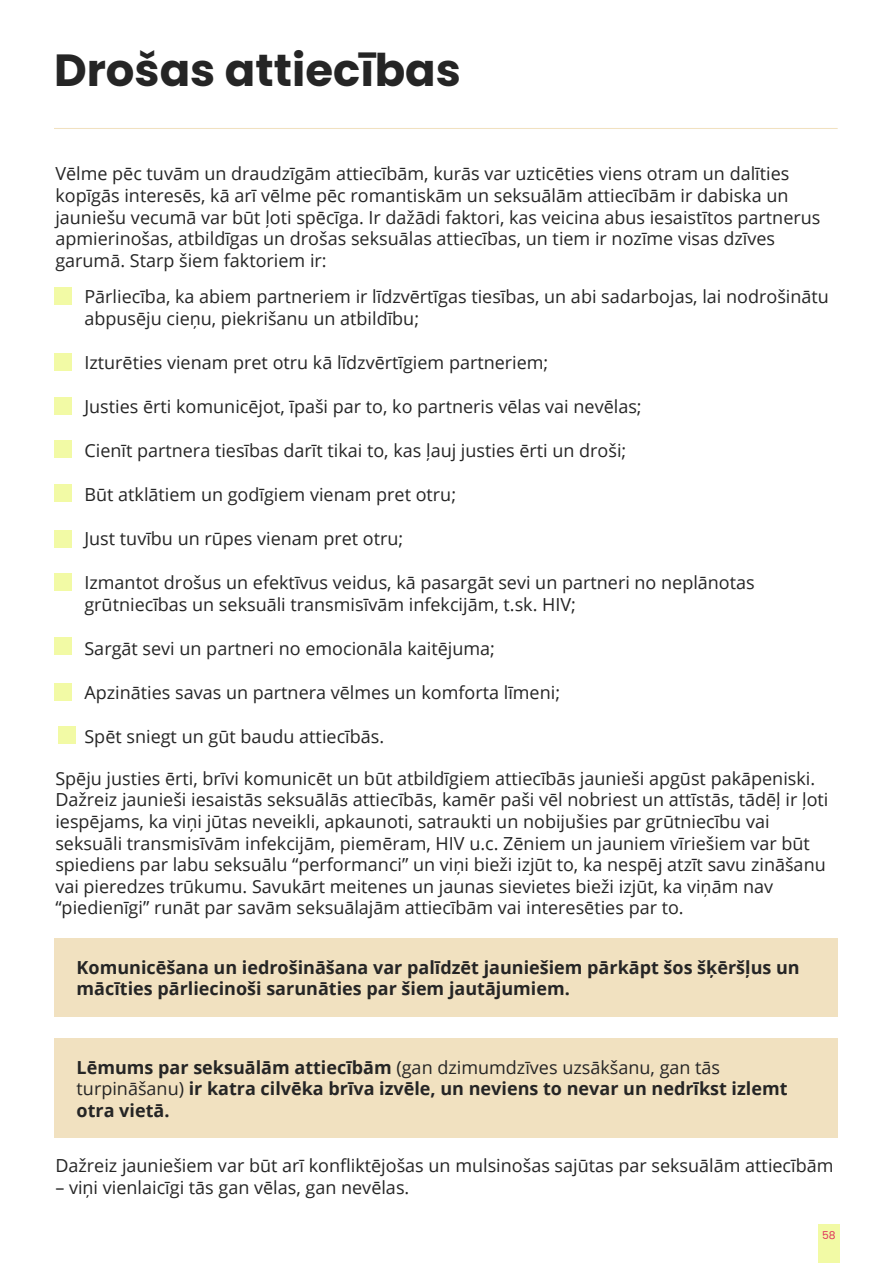
<style>
.page{position:relative;width:893px;height:1263px;background:#fff}
.page>*{position:absolute;margin:0;border:0;box-sizing:border-box;transform-origin:0 0}
.t1{font:700 45px "Poppins";color:#252525}
.t2{font:18px/21.6px "Open Sans";color:#252525}
.t3{font:700 18px/21.6px "Open Sans";color:#252525}
.t4{font:10.8px "Poppins";color:#e0335b}
.s1{font-weight:400}
</style>
<div class="page">
<hr style="left:54px;top:128px;width:784px;height:1px;background:#f1e1c0">
<div style="left:818px;top:1225px;width:21px;height:38px;background:#f2faa5"></div>
<div style="left:54px;top:287px;width:17px;height:18px;background:#f2faa5"></div>
<div style="left:54px;top:353px;width:17px;height:17px;background:#f2faa5"></div>
<div style="left:54px;top:398px;width:17px;height:17px;background:#f2faa5"></div>
<div style="left:54px;top:440px;width:17px;height:18px;background:#f2faa5"></div>
<div style="left:54px;top:484px;width:17px;height:18px;background:#f2faa5"></div>
<div style="left:54px;top:530px;width:17px;height:17px;background:#f2faa5"></div>
<div style="left:54px;top:573px;width:17px;height:17px;background:#f2faa5"></div>
<div style="left:54px;top:638px;width:17px;height:17px;background:#f2faa5"></div>
<div style="left:54px;top:683px;width:17px;height:17px;background:#f2faa5"></div>
<div style="left:58px;top:726px;width:17px;height:18px;background:#f2faa5"></div>
<div style="left:54px;top:938px;width:784px;height:78px;background:#f1e1c0"></div>
<div style="left:54px;top:1038px;width:784px;height:99px;background:#f1e1c0"></div>
<h1 class="t1" style="left:54px;top:44px;width:408px">Drošas attiecības</h1>
<p class="t2" style="left:55px;top:163px;width:767px">Vēlme pēc tuvām un draudzīgām attiecībām, kurās var uzticēties viens otram un dalīties kopīgās interesēs, kā arī vēlme pēc romantiskām un seksuālām attiecībām ir dabiska un jauniešu vecumā var būt ļoti spēcīga. Ir dažādi faktori, kas veicina abus iesaistītos partnerus apmierinošas, atbildīgas un drošas seksuālas attiecības, un tiem ir nozīme visas dzīves garumā. Starp šiem faktoriem ir:</p>
<p class="t2" style="left:84px;top:285px;width:746px">Pārliecība, ka abiem partneriem ir līdzvērtīgas tiesības, un abi sadarbojas, lai nodrošinātu abpusēju cieņu, piekrišanu un atbildību;</p>
<p class="t2" style="left:84px;top:351px;width:465px">Izturēties vienam pret otru kā līdzvērtīgiem partneriem;</p>
<p class="t2" style="left:84px;top:395px;width:559px">Justies ērti komunicējot, īpaši par to, ko partneris vēlas vai nevēlas;</p>
<p class="t2" style="left:84px;top:439px;width:543px">Cienīt partnera tiesības darīt tikai to, kas ļauj justies ērti un droši;</p>
<p class="t2" style="left:84px;top:483px;width:373px">Būt atklātiem un godīgiem vienam pret otru;</p>
<p class="t2" style="left:84px;top:527px;width:320px">Just tuvību un rūpes vienam pret otru;</p>
<p class="t2" style="left:84px;top:571px;width:672px">Izmantot drošus un efektīvus veidus, kā pasargāt sevi un partneri no neplānotas grūtniecības un seksuāli transmisīvām infekcijām, t.sk. HIV;</p>
<p class="t2" style="left:84px;top:637px;width:412px">Sargāt sevi un partneri no emocionāla kaitējuma;</p>
<p class="t2" style="left:84px;top:681px;width:477px">Apzināties savas un partnera vēlmes un komforta līmeni;</p>
<p class="t2" style="left:84px;top:725px;width:301px">Spēt sniegt un gūt baudu attiecībās.</p>
<p class="t2" style="left:55px;top:767px;width:775px">Spēju justies ērti, brīvi komunicēt un būt atbildīgiem attiecībās jaunieši apgūst pakāpeniski.<br>Dažreiz jaunieši iesaistās seksuālās attiecībās, kamēr paši vēl nobriest un attīstās, tādēļ ir ļoti iespējams, ka viņi jūtas neveikli, apkaunoti, satraukti un nobijušies par grūtniecību vai seksuāli transmisīvām infekcijām, piemēram, HIV u.c. Zēniem un jauniem vīriešiem var būt spiediens par labu seksuālu “performanci” un viņi bieži izjūt to, ka nespēj atzīt savu zināšanu vai pieredzes trūkumu. Savukārt meitenes un jaunas sievietes bieži izjūt, ka viņām nav “piedienīgi” runāt par savām seksuālajām attiecībām vai interesēties par to.</p>
<p class="t3" style="left:77px;top:956px;width:725px">Komunicēšana un iedrošināšana var palīdzēt jauniešiem pārkāpt šos šķēršļus un mācīties pārliecinoši sarunāties par šiem jautājumiem.</p>
<p class="t3" style="left:77px;top:1056px;width:712px">Lēmums par seksuālām attiecībām <span class="s1">(gan dzimumdzīves uzsākšanu, gan tās turpināšanu)</span> ir katra cilvēka brīva izvēle, un neviens to nevar un nedrīkst izlemt otra vietā.</p>
<p class="t2" style="left:55px;top:1154px;width:780px">Dažreiz jauniešiem var būt arī konfliktējošas un mulsinošas sajūtas par seksuālām attiecībām</p>
<p class="t2" style="left:55px;top:1176px;width:355px">– viņi vienlaicīgi tās gan vēlas, gan nevēlas.</p>
<p class="t4" style="left:822px;top:1229px;width:15px">58</p>
</div>
